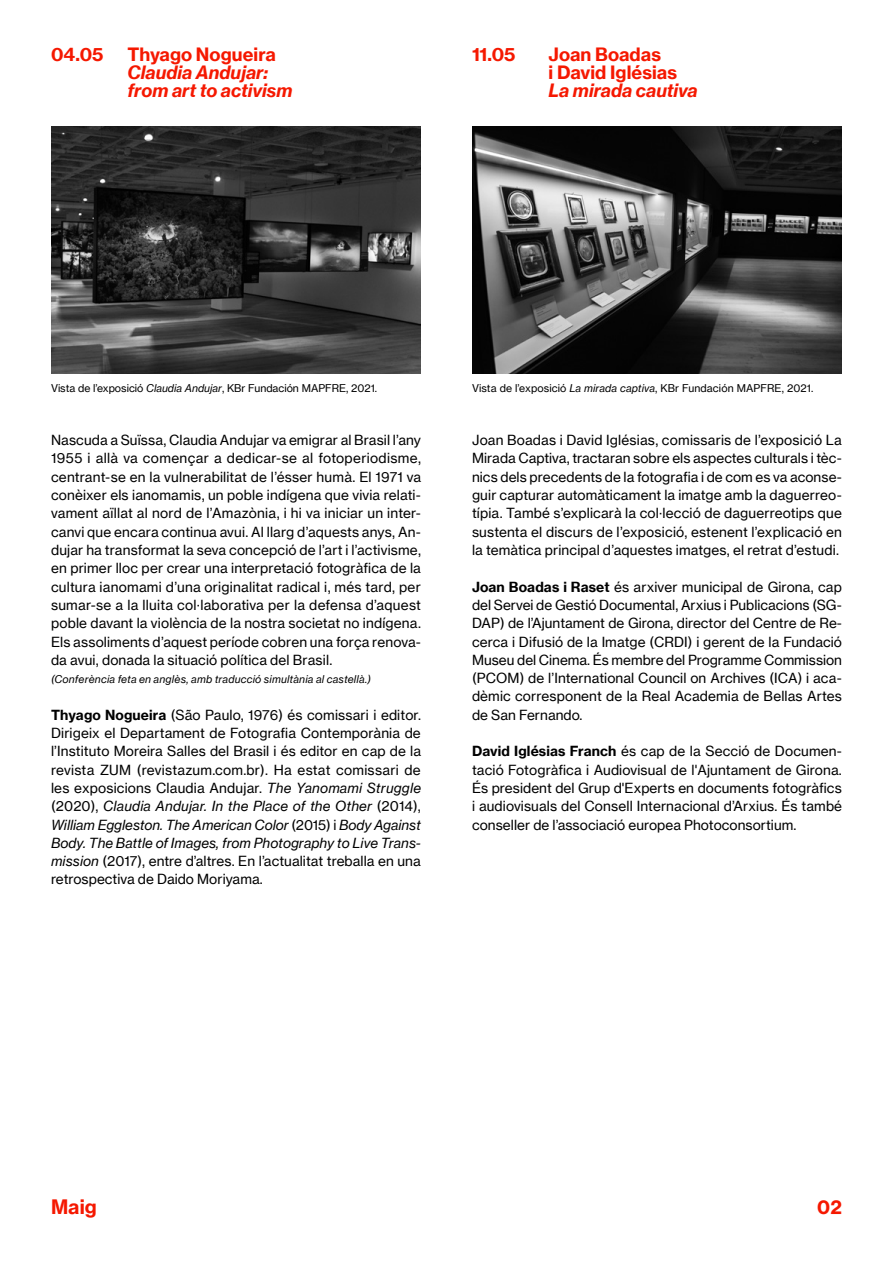
<style>
.page{position:relative;width:893px;height:1263px;background:#fff}
.page>*{position:absolute;margin:0;border:0;box-sizing:border-box;transform-origin:0 0}
.t1{font:19.5px "N Haas Grotesk TX Pro 75 Bd";color:#f51800}
.t2{font:18px/18.3px "N Haas Grotesk TX Pro 75 Bd";letter-spacing:.005em;color:#f51800}
.t3{font:18px/18.3px "N Haas Grotesk TX Pro 76 Bd It";color:#f51800}
.t4{font:13.65px/18.3px "N Haas Grotesk TX Pro 55 Rg";letter-spacing:.005em;color:#000;text-align:justify}
.t5{font:13.65px/18.3px "N Haas Grotesk TX Pro 56 It";letter-spacing:.005em;color:#000;text-align:justify}
.t6{font:10.5px "N Haas Grotesk TX Pro 55 Rg";color:#000}
.t7{font:10.5px "N Haas Grotesk TX Pro 56 It";letter-spacing:.02em;color:#000}
.s1{font-family:"N Haas Grotesk TX Pro 56 It"}
.s2{font-family:"N Haas Grotesk TX Pro 75 Bd"}
.s3{font-family:"N Haas Grotesk TX Pro 55 Rg"}
</style>
<div class="page">
<img style="left:51px;top:126px;width:370px;height:248px">
<img style="left:472px;top:126px;width:370px;height:247px">
<h2 class="t2" style="left:51px;top:45px;width:54px">04.05</h2>
<h2 class="t2" style="left:128px;top:45px;width:150px">Thyago Nogueira</h2>
<h2 class="t3" style="left:128px;top:63px;width:166px">Claudia Andujar: from art to activism</h2>
<h2 class="t2" style="left:472px;top:45px;width:45px">11.05</h2>
<h2 class="t2" style="left:549px;top:45px;width:130px">Joan Boadas<br>i David Iglésias</h2>
<h2 class="t3" style="left:549px;top:82px;width:151px">La mirada cautiva</h2>
<p class="t6" style="left:51px;top:382px;width:328px">Vista de l’exposició <span class="s1">Claudia Andujar</span>, KBr Fundación MAPFRE, 2021.</p>
<p class="t6" style="left:472px;top:382px;width:343px">Vista de l’exposició <span class="s1">La mirada captiva</span>, KBr Fundación MAPFRE, 2021.</p>
<p class="t4" style="left:51px;top:431px;width:371px">Nascuda a Suïssa, Claudia Andujar va emigrar al Brasil l’any 1955 i allà va començar a dedicar-se al fotoperiodisme, centrant-se en la vulnerabilitat de l’ésser humà. El 1971 va conèixer els ianomamis, un poble indígena que vivia relati&shy;vament aïllat al nord de l’Amazònia, i hi va iniciar un inter&shy;canvi que encara continua avui. Al llarg d’aquests anys, An&shy;dujar ha transformat la seva concepció de l’art i l’activisme, en primer lloc per crear una interpretació fotogràfica de la cultura ianomami d’una originalitat radical i, més tard, per sumar-se a la lluita col·laborativa per la defensa d’aquest poble davant la violència de la nostra societat no indígena.<br>Els assoliments d’aquest període cobren una força renova&shy;da avui, donada la situació política del Brasil.</p>
<p class="t7" style="left:51px;top:673px;width:322px">(Conferència feta en anglès, amb traducció simultània al castellà.)</p>
<p class="t4" style="left:51px;top:705px;width:372px"><span class="s2">Thyago Nogueira</span> (São Paulo, 1976) és comissari i editor.<br>Dirigeix el Departament de Fotografia Contemporània de l’Instituto Moreira Salles del Brasil i és editor en cap de la revista ZUM (revistazum.com.br). Ha estat comissari de les exposicions Claudia Andujar. <span class="s1">The Yanomami Struggle</span></p>
<p class="t5" style="left:51px;top:797px;width:371px"><span class="s3">(2020),</span> Claudia Andujar. In the Place of the Other <span class="s3">(2014), </span>William Eggleston. The American Color <span class="s3">(2015) i</span> Body Against Body. The Battle of Images, from Photography to Live Trans-</p>
<p class="t4" style="left:51px;top:852px;width:371px"><span class="s1">mission</span> (2017), entre d’altres. En l’actualitat treballa en una retrospectiva de Daido Moriyama.</p>
<p class="t4" style="left:472px;top:431px;width:371px">Joan Boadas i David Iglésias, comissaris de l’exposició La Mirada Captiva, tractaran sobre els aspectes culturals i tèc&shy;nics dels precedents de la fotografia i de com es va aconse&shy;guir capturar automàticament la imatge amb la daguerreo&shy;típia. També s’explicarà la col·lecció de daguerreotips que sustenta el discurs de l’exposició, estenent l’explicació en la temàtica principal d’aquestes imatges, el retrat d’estudi.</p>
<p class="t4" style="left:472px;top:577px;width:372px"><span class="s2">Joan Boadas i Raset</span> és arxiver municipal de Girona, cap del Servei de Gestió Documental, Arxius i Publicacions (SG-DAP) de l’Ajuntament de Girona, director del Centre de Re&shy;cerca i Difusió de la Imatge (CRDI) i gerent de la Fundació Museu del Cinema. És membre del Programme Commission (PCOM) de l’International Council on Archives (ICA) i aca&shy;dèmic corresponent de la Real Academia de Bellas Artes de San Fernando.</p>
<p class="t4" style="left:472px;top:742px;width:372px"><span class="s2">David Iglésias Franch</span> és cap de la Secció de Documen&shy;tació Fotogràfica i Audiovisual de l'Ajuntament de Girona.<br>És president del Grup d'Experts en documents fotogràfics i audiovisuals del Consell Internacional d’Arxius. És també conseller de l’associació europea Photoconsortium.</p>
<h1 class="t1" style="left:51px;top:1194px;width:47px">Maig</h1>
<h2 class="t2" style="left:817px;top:1198px;width:26px">02</h2>
</div>
